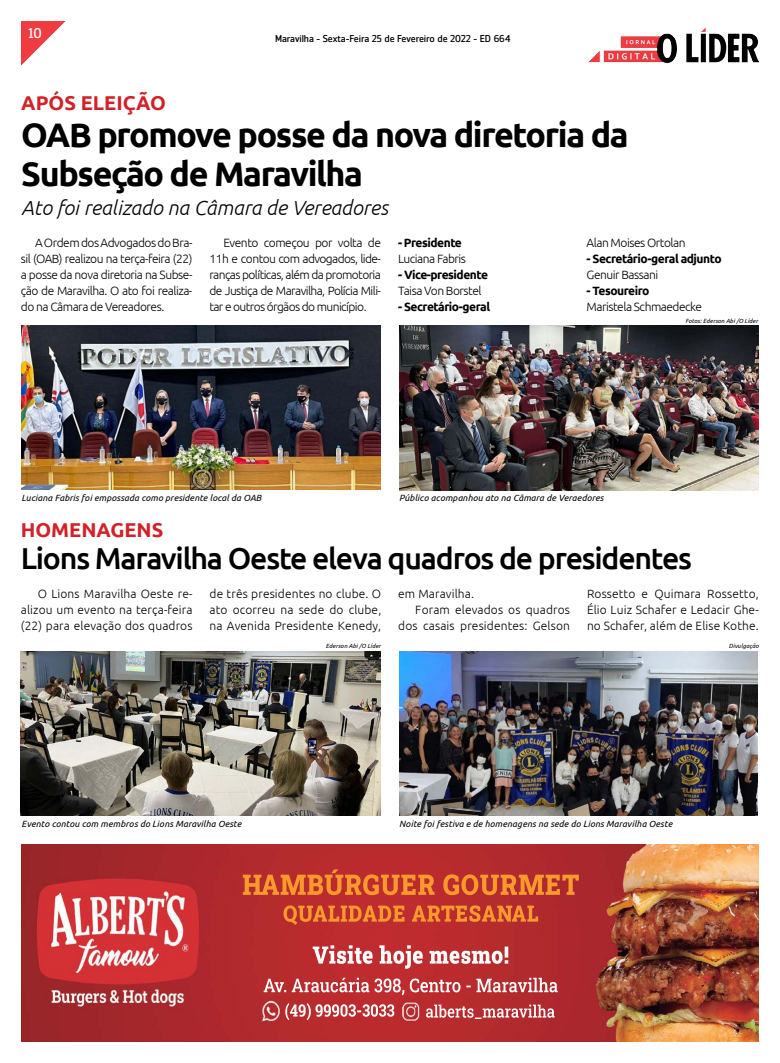
<style>
.page{position:relative;width:780px;height:1063px;background:#fff}
.page>*{position:absolute;margin:0;border:0;box-sizing:border-box;transform-origin:0 0}
.t1{font:700 34px/39px "Ubuntu";letter-spacing:-.04em;color:#000}
.t2{font:500 30.3px "Ubuntu";letter-spacing:-.04em;color:#000}
.t3{font:italic 300 20.3px "Ubuntu";color:#000}
.t4{font:700 20px "Ubuntu";color:#d22229}
.t5{font:14px "Zemestro Std";color:#fff}
.t6{font:300 12px/16px "Ubuntu";letter-spacing:.01em;color:#000;text-align:justify}
.t7{font:700 12px "Ubuntu";letter-spacing:-.04em;color:#000}
.t8{font:300 12px "Ubuntu";letter-spacing:-.04em;color:#000}
.t9{font:9.9px "Zemestro Std";letter-spacing:-.01em;color:#000}
.t10{font:italic 9px "Ubuntu";letter-spacing:.01em;color:#000}
.t11{font:italic 6px "Ubuntu";letter-spacing:.01em;color:#000}
</style>
<div class="page">
<img style="left:21px;top:21px;width:44px;height:44px">
<img style="left:588px;top:27px;width:170px;height:36px">
<img style="left:22px;top:845px;width:736px;height:197px">
<img style="left:21px;top:652px;width:360px;height:163px">
<img style="left:399px;top:652px;width:358px;height:163px">
<img style="left:22px;top:325px;width:359px;height:165px">
<img style="left:399px;top:325px;width:359px;height:165px">
<p class="t5" style="left:29px;top:24px;width:15px">10</p>
<p class="t9" style="left:275px;top:33px;width:237px">Maravilha - Sexta-Feira 25 de Fevereiro de 2022 - ED 664</p>
<h3 class="t4" style="left:21px;top:91px;width:146px">APÓS ELEIÇÃO</h3>
<h1 class="t1" style="left:21px;top:115px;width:609px">OAB promove posse da nova diretoria da<br>Subseção de Maravilha</h1>
<h3 class="t3" style="left:21px;top:195px;width:368px">Ato foi realizado na Câmara de Vereadores</h3>
<p class="t6" style="left:21px;top:235px;width:173px;text-indent:14px">A Ordem dos Advogados do Bra&shy;sil (OAB) realizou na terça-feira (22) a posse da nova diretoria na Subse&shy;ção de Maravilha. O ato foi realiza&shy;do na Câmara de Vereadores.</p>
<p class="t6" style="left:209px;top:235px;width:173px;text-indent:14px">Evento começou por volta de 11h e contou com advogados, lide&shy;ranças políticas, além da promotoria de Justiça de Maravilha, Polícia Mili&shy;tar e outros órgãos do município.</p>
<p class="t7" style="left:398px;top:236px;width:65px">- Presidente</p>
<p class="t8" style="left:586px;top:236px;width:100px">Alan Moises Ortolan</p>
<p class="t7" style="left:586px;top:252px;width:137px">- Secretário-geral adjunto</p>
<p class="t8" style="left:586px;top:268px;width:73px">Genuir Bassani</p>
<p class="t7" style="left:586px;top:284px;width:64px">- Tesoureiro</p>
<p class="t8" style="left:586px;top:300px;width:117px">Maristela Schmaedecke</p>
<p class="t8" style="left:398px;top:252px;width:70px">Luciana Fabris</p>
<p class="t7" style="left:398px;top:268px;width:92px">- Vice-presidente</p>
<p class="t8" style="left:398px;top:284px;width:85px">Taisa Von Borstel</p>
<p class="t7" style="left:398px;top:300px;width:94px">- Secretário-geral</p>
<p class="t10" style="left:22px;top:492px;width:241px">Luciana Fabris foi empossada como presidente local da OAB</p>
<p class="t10" style="left:399px;top:492px;width:206px">Público acompanhou ato na Câmara de Veraedores</p>
<p class="t11" style="left:685px;top:317px;width:74px">Fotos: Ederson Abi /O Líder</p>
<h3 class="t4" style="left:21px;top:518px;width:144px">HOMENAGENS</h3>
<h2 class="t2" style="left:21px;top:539px;width:672px">Lions Maravilha Oeste eleva quadros de presidentes</h2>
<p class="t6" style="left:21px;top:586px;width:173px;text-indent:17px">O Lions Maravilha Oeste re&shy;alizou um evento na terça-feira (22) para elevação dos quadros</p>
<p class="t6" style="left:209px;top:586px;width:173px">de três presidentes no clube. O ato ocorreu na sede do clube, na Avenida Presidente Kenedy,</p>
<p class="t6" style="left:398px;top:586px;width:77px">em Maravilha.</p>
<p class="t6" style="left:415px;top:602px;width:156px">Foram elevados os quadros</p>
<p class="t6" style="left:398px;top:618px;width:173px">dos casais presidentes: Gelson</p>
<p class="t6" style="left:587px;top:586px;width:173px">Rossetto e Quimara Rossetto, Élio Luiz Schafer e Ledacir Ghe&shy;no Schafer, além de Elise Kothe.</p>
<p class="t10" style="left:22px;top:819px;width:221px">Evento contou com membros do Lions Maravilha Oeste</p>
<p class="t11" style="left:326px;top:643px;width:56px">Ederson Abi /O Líder</p>
<p class="t11" style="left:729px;top:643px;width:31px">Divulgação</p>
<p class="t10" style="left:399px;top:819px;width:274px">Noite foi festiva e de homenagens na sede do Lions Maravilha Oeste</p>
</div>
